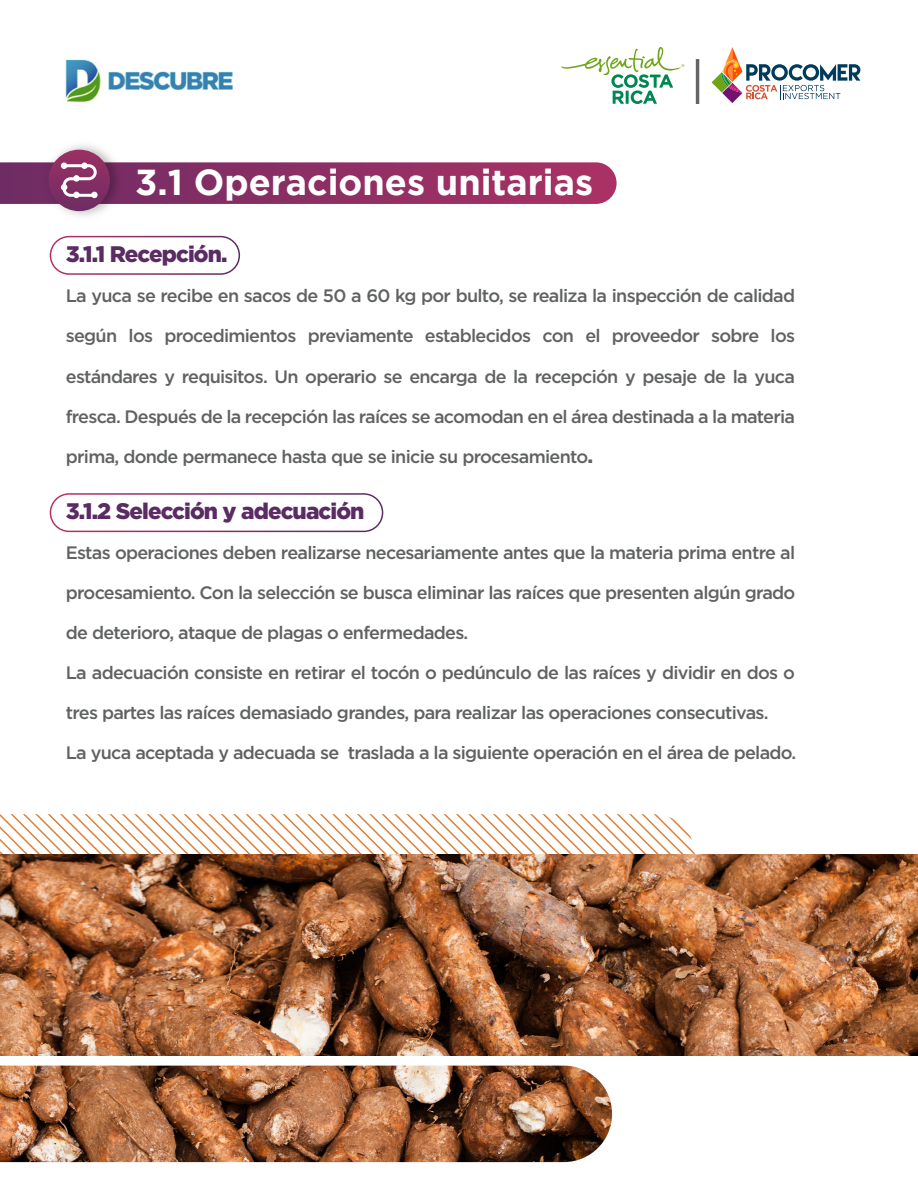
<style>
.page{position:relative;width:918px;height:1188px;background:#fff}
.page>*{position:absolute;margin:0;border:0;box-sizing:border-box;transform-origin:0 0}
.t1{font:700 36px "Gotham";color:#fff}
.t2{font:900 22.5px "Gotham";letter-spacing:-.04em;color:#5b2b64}
.t3{font:500 18px "Gotham";letter-spacing:-.04em;color:#606161}
.s1{font-weight:900}
</style>
<div class="page">
<svg style="left:0;top:814px;width:695px;height:41px"></svg>
<img style="left:65px;top:59px;width:168px;height:43px">
<hr style="left:696px;top:59px;width:3px;height:45px;background:#666463">
<svg style="left:712px;top:47px;width:148px;height:56px"></svg>
<svg style="left:561px;top:47px;width:123px;height:57px"></svg>
<img style="left:0;top:1066px;width:612px;height:96px">
<img style="left:0;top:855px;width:918px;height:200px">
<div style="left:50px;top:236px;width:190px;height:39px;border:2px solid #fff;border-radius:19px"></div>
<div style="left:50px;top:493px;width:333px;height:39px;border:2px solid #fff;border-radius:19px"></div>
<img style="left:53px;top:145px;width:61px;height:71px">
<svg style="left:49px;top:150px;width:61px;height:61px"></svg>
<svg style="left:0;top:162px;width:617px;height:42px;background:#903568"></svg>
<h1 class="t1" style="left:135px;top:161px;width:459px">3.1 Operaciones unitarias</h1>
<p class="t2" style="left:66px;top:241px;width:163px">3.1.1 Recepción.</p>
<p class="t3" style="left:66px;top:284px;width:731px">La yuca se recibe en sacos de 50 a 60 kg por bulto, se realiza la inspección de calidad</p>
<p class="t3" style="left:66px;top:324px;width:731px">según los procedimientos previamente establecidos con el proveedor sobre los</p>
<p class="t3" style="left:66px;top:364px;width:731px">estándares y requisitos. Un operario se encarga de la recepción y pesaje de la yuca</p>
<p class="t3" style="left:66px;top:404px;width:731px">fresca. Después de la recepción las raíces se acomodan en el área destinada a la materia</p>
<p class="t3" style="left:66px;top:444px;width:528px">prima, donde permanece hasta que se inicie su procesamiento<span class="s1">.</span></p>
<p class="t2" style="left:66px;top:498px;width:300px">3.1.2 Selección y adecuación</p>
<p class="t3" style="left:66px;top:541px;width:731px">Estas operaciones deben realizarse necesariamente antes que la materia prima entre al</p>
<p class="t3" style="left:66px;top:581px;width:731px">procesamiento. Con la selección se busca eliminar las raíces que presenten algún grado</p>
<p class="t3" style="left:66px;top:621px;width:404px">de deterioro, ataque de plagas o enfermedades.</p>
<p class="t3" style="left:66px;top:661px;width:731px">La adecuación consiste en retirar el tocón o pedúnculo de las raíces y dividir en dos o</p>
<p class="t3" style="left:66px;top:701px;width:704px">tres partes las raíces demasiado grandes, para realizar las operaciones consecutivas.</p>
<p class="t3" style="left:66px;top:741px;width:732px">La yuca aceptada y adecuada se traslada a la siguiente operación en el área de pelado.</p>
</div>
